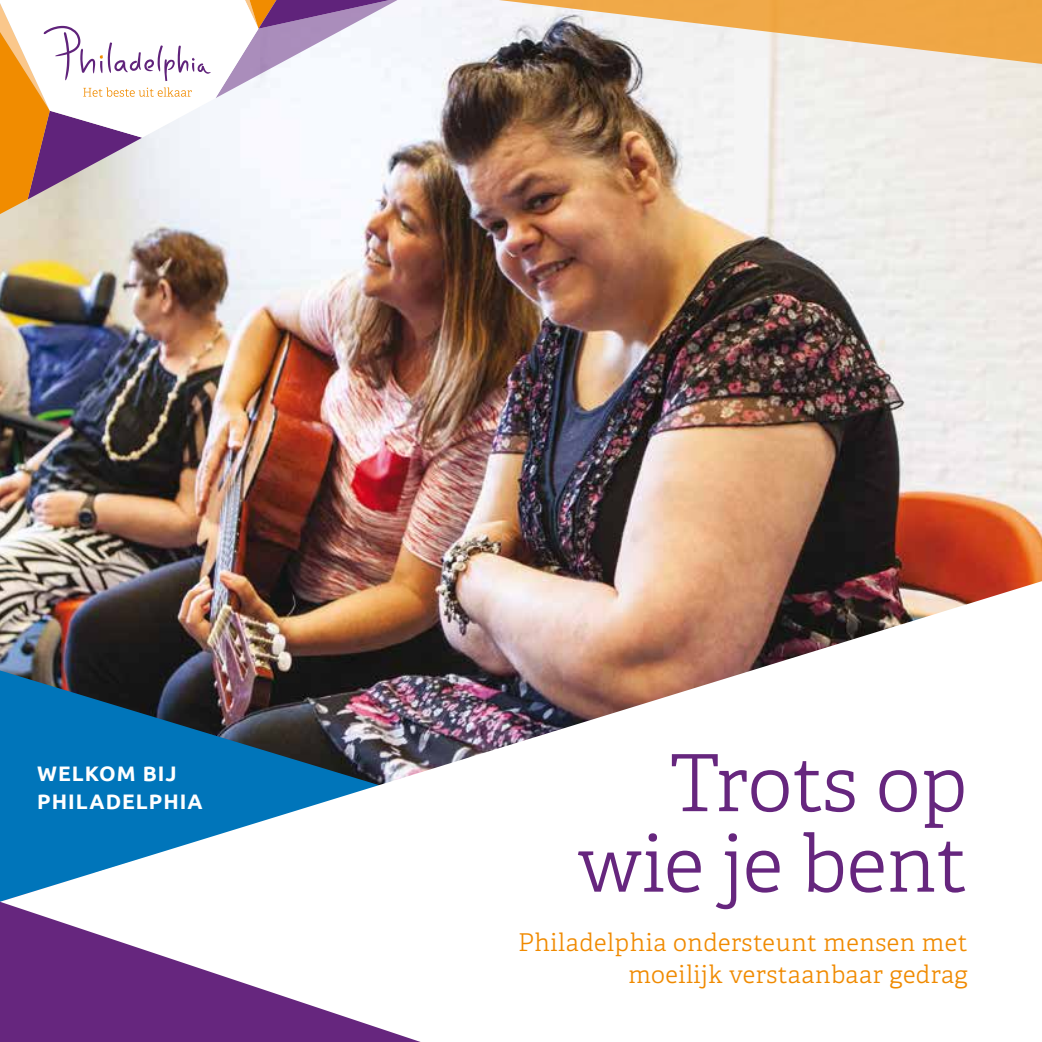
<style>
.page{position:relative;width:1042px;height:1042px;background:#fff}
.page>*{position:absolute;margin:0;border:0;box-sizing:border-box;transform-origin:0 0}
.t1{font:300 78.75px/80.5px "Adelle";letter-spacing:-.005em;color:#66267e;text-align:right}
.t2{font:300 24.5px/31.5px "Adelle";letter-spacing:.02em;color:#f08a00;text-align:right}
.t3{font:700 21px/28px "Ubuntu";letter-spacing:.05em;color:#fff}
</style>
<div class="page">
<img style="left:0;top:66px;width:1042px;height:515px">
<svg style="left:403px;top:0;width:639px;height:66px"></svg>
<img style="left:0;top:581px;width:1042px;height:461px">
<svg style="left:0;top:0;width:403px;height:214px"></svg>
<p class="t3" style="left:37px;top:759px;width:167px">WELKOM BIJ<br>PHILADELPHIA</p>
<h1 class="t1" style="left:577px;top:744px;width:392px">Trots op wie je bent</h1>
<p class="t2" style="left:518px;top:927px;width:451px">Philadelphia ondersteunt mensen met moeilijk verstaanbaar gedrag</p>
</div>
